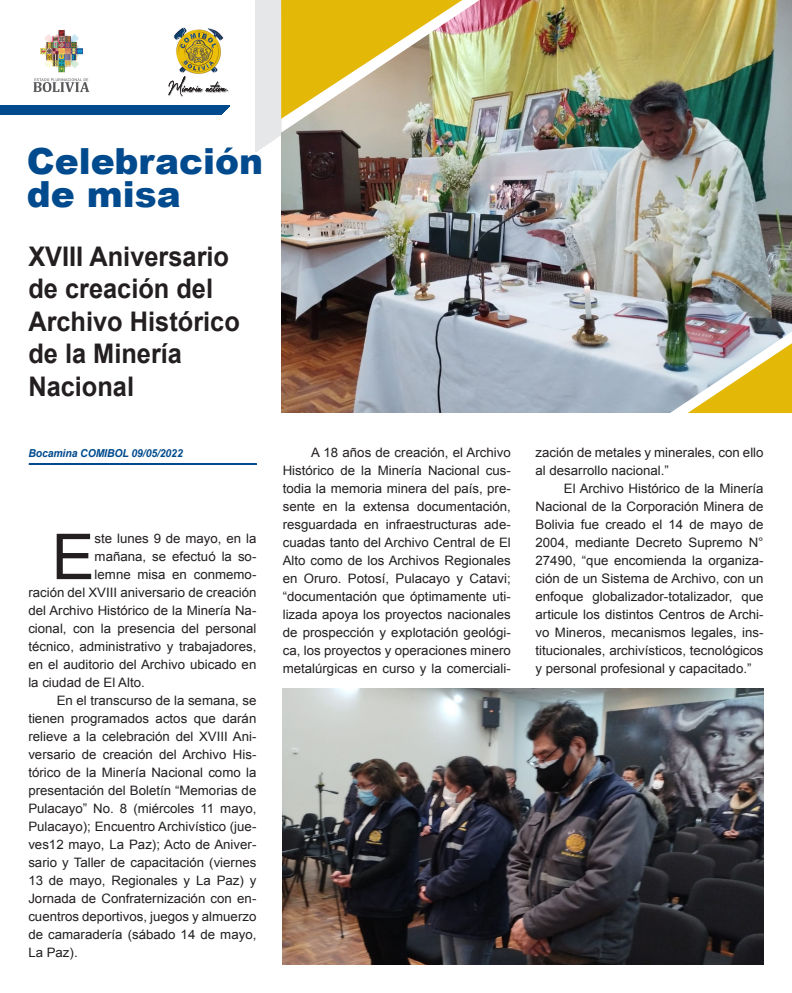
<style>
.page{position:relative;width:792px;height:993px;background:#fff}
.page>*{position:absolute;margin:0;border:0;box-sizing:border-box;transform-origin:0 0}
.cuerpo_2{font:63.3px "Arial";color:#231f20}
.t1{font:900 36px/33px "Arial";color:#004a8d}
.t2{font:700 27px/32.4px "Arial";color:#231f20;scale:.94 1}
.cuerpo_2-2{font:13px/18px "Arial";color:#231f20;text-align:justify}
.t3{font:italic 700 11px "Arial";letter-spacing:-.01em;color:#004a8d;scale:.95 1}
</style>
<div class="page">
<div style="left:169px;top:76px;width:60px;height:21px;background:#231f20;opacity:.25"></div>
<svg style="left:168px;top:76px;width:59px;height:20px"></svg>
<img style="left:173px;top:27px;width:51px;height:47px">
<img style="left:33px;top:29px;width:57px;height:63px">
<div style="left:256px;top:0;width:25px;height:152px;background:#e6e7e9"></div>
<div style="left:0;top:106px;width:230px;height:8px;background:#004a8d"></div>
<hr style="left:29px;top:463px;width:227px;height:1px;background:#004a8d">
<img style="left:281px;top:0;width:511px;height:412px">
<img style="left:281px;top:0;width:199px;height:133px">
<img style="left:665px;top:331px;width:127px;height:82px">
<img style="left:283px;top:688px;width:481px;height:275px">
<p class="t1" style="left:27px;top:144px;width:238px">Celebración de misa</p>
<p class="t2" style="left:28px;top:240px;width:227px">XVIII Aniversario de creación del<br>Archivo Histórico de la Minería<br>Nacional</p>
<p class="t3" style="left:28px;top:446px;width:164px">Bocamina COMIBOL 09/05/2022</p>
<p class="cuerpo_2-2" style="left:283px;top:443px;width:230px;text-indent:28px">A 18 años de creación, el Archivo Histórico de la Minería Nacional cus&shy;todia la memoria minera del país, pre&shy;sente en la extensa documentación, resguardada en infraestructuras ade&shy;cuadas tanto del Archivo Central de El Alto como de los Archivos Regionales en Oruro. Potosí, Pulacayo y Catavi; “documentación que óptimamente uti&shy;lizada apoya los proyectos nacionales de prospección y explotación geológi&shy;ca, los proyectos y operaciones minero metalúrgicas en curso y la comerciali-</p>
<p class="cuerpo_2-2" style="left:536px;top:443px;width:230px">zación de metales y minerales, con ello al desarrollo nacional.”</p>
<p class="cuerpo_2-2" style="left:536px;top:479px;width:230px;text-indent:28px">El Archivo Histórico de la Minería Nacional de la Corporación Minera de Bolivia fue creado el 14 de mayo de 2004, mediante Decreto Supremo N° 27490, “que encomienda la organiza&shy;ción de un Sistema de Archivo, con un enfoque globalizador-totalizador, que articule los distintos Centros de Archi&shy;vo Mineros, mecanismos legales, ins&shy;titucionales, archivísticos, tecnológicos y personal profesional y capacitado.”</p>
<p class="cuerpo_2" style="left:52px;top:515px;width:45px">E</p>
<p class="cuerpo_2-2" style="left:95px;top:529px;width:163px">ste lunes 9 de mayo, en la</p>
<p class="cuerpo_2-2" style="left:95px;top:547px;width:163px">mañana, se efectuó la so-</p>
<p class="cuerpo_2-2" style="left:95px;top:565px;width:163px">lemne misa en conmemo-</p>
<p class="cuerpo_2-2" style="left:28px;top:583px;width:230px">ración del XVIII aniversario de creación</p>
<p class="cuerpo_2-2" style="left:28px;top:601px;width:230px">del Archivo Histórico de la Minería Na-</p>
<p class="cuerpo_2-2" style="left:28px;top:619px;width:230px">cional, con la presencia del personal</p>
<p class="cuerpo_2-2" style="left:28px;top:637px;width:230px">técnico, administrativo y trabajadores,</p>
<p class="cuerpo_2-2" style="left:28px;top:655px;width:230px">en el auditorio del Archivo ubicado en</p>
<p class="cuerpo_2-2" style="left:28px;top:673px;width:118px">la ciudad de El Alto.</p>
<p class="cuerpo_2-2" style="left:28px;top:691px;width:230px;text-indent:28px">En el transcurso de la semana, se tienen programados actos que darán relieve a la celebración del XVIII Ani&shy;versario de creación del Archivo His&shy;tórico de la Minería Nacional como la presentación del Boletín “Memorias de Pulacayo” No. 8 (miércoles 11 mayo, Pulacayo); Encuentro Archivístico (jue&shy;ves12 mayo, La Paz); Acto de Aniver&shy;sario y Taller de capacitación (viernes 13 de mayo, Regionales y La Paz) y Jornada de Confraternización con en&shy;cuentros deportivos, juegos y almuerzo de camaradería (sábado 14 de mayo, La Paz).</p>
</div>
